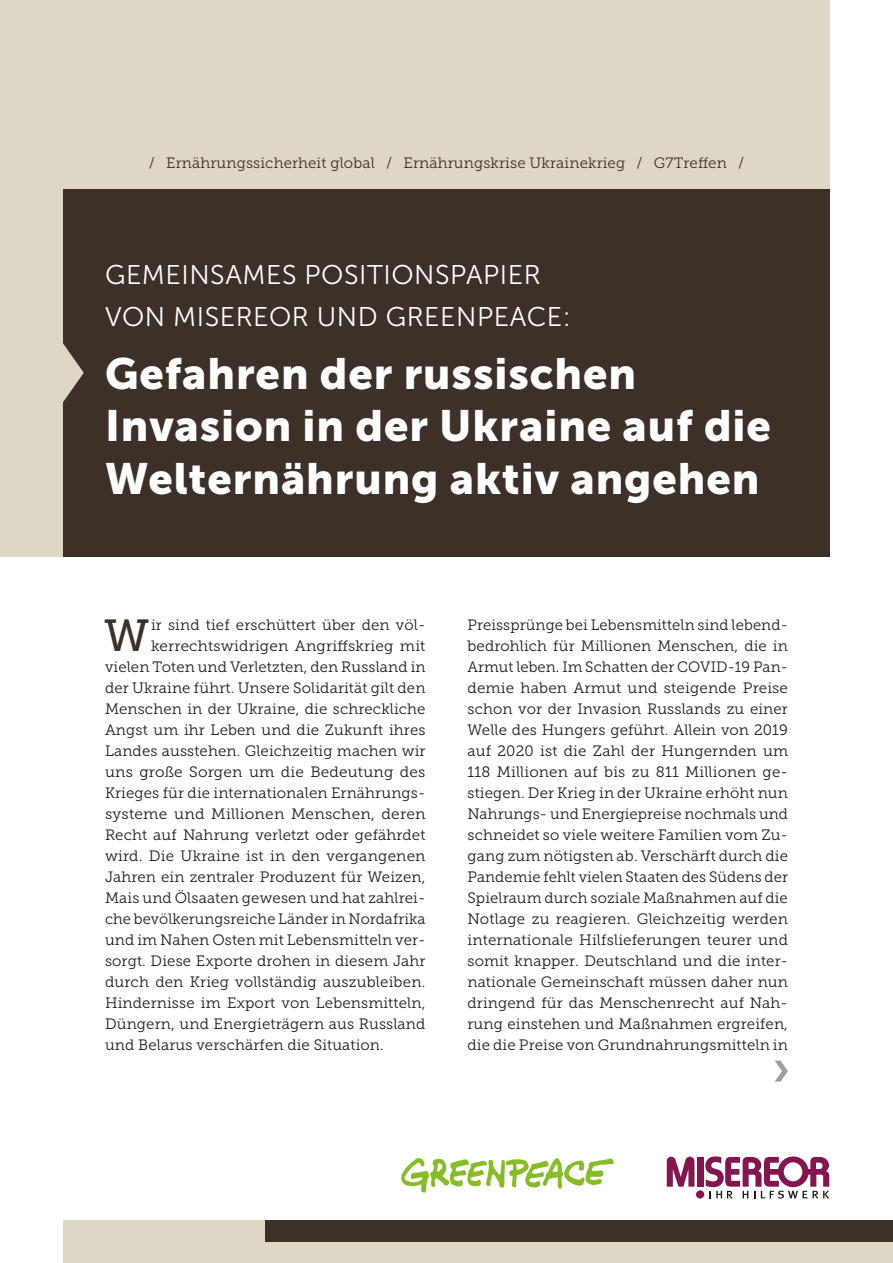
<style>
.page{position:relative;width:893px;height:1263px;background:#fff}
.page>*{position:absolute;margin:0;border:0;box-sizing:border-box;transform-origin:0 0}
.Fließtext{font:44.7px "Museo Slab 500";color:#3c3028}
.t1{font:43.5px/52.5px "Museo Sans 900";letter-spacing:.02em;color:#fff}
.t2{font:27px/42px "Museo Sans 300";letter-spacing:.02em;color:#fff}
.Fließtext-2{font:15px/21px "Museo Slab 300";letter-spacing:.01em;color:#1d1d1b;text-align:justify}
.Fließtext-3{font:15px "Museo Slab 300";letter-spacing:.01em;color:#3c3028}
</style>
<div class="page">
<div style="left:63px;top:1221px;width:830px;height:42px;background:#ded7c6"></div>
<div style="left:0;top:0;width:830px;height:557px;background:#ded7c6"></div>
<div style="left:265px;top:1221px;width:628px;height:21px;background:#3c3028"></div>
<div style="left:63px;top:189px;width:767px;height:368px;background:#3c3028"></div>
<svg style="left:775px;top:1061px;width:13px;height:21px"></svg>
<svg style="left:63px;top:343px;width:21px;height:59px"></svg>
<svg style="left:401px;top:1158px;width:213px;height:35px"></svg>
<div style="left:697px;top:1157px;width:6px;height:30px;background:#851550"></div>
<div style="left:696px;top:1190px;width:8px;height:8px;background:#851550;border-radius:50%"></div>
<svg style="left:705px;top:1156px;width:124px;height:42px"></svg>
<svg style="left:667px;top:1156px;width:27px;height:31px"></svg>
<p class="Fließtext-3" style="left:149px;top:155px;width:597px">/ Ernährungssicherheit global / Ernährungskrise Ukrainekrieg / G7Treffen /</p>
<p class="t2" style="left:105px;top:253px;width:467px">GEMEINSAMES POSITIONSPAPIER<br>VON MISEREOR UND GREENPEACE:</p>
<p class="t1" style="left:105px;top:347px;width:668px">Gefahren der russischen<br>Invasion in der Ukraine auf die<br>Welternährung aktiv angehen</p>
<p class="Fließtext" style="left:104px;top:611px;width:47px">W</p>
<p class="Fließtext-2" style="left:151px;top:614px;width:276px">ir sind tief erschüttert über den völ-</p>
<p class="Fließtext-2" style="left:151px;top:635px;width:276px">kerrechtswidrigen Angriffskrieg mit</p>
<p class="Fließtext-2" style="left:105px;top:656px;width:322px">vielen Toten und Verletzten, den Russland in</p>
<p class="Fließtext-2" style="left:105px;top:677px;width:322px">der Ukraine führt. Unsere Solidarität gilt den</p>
<p class="Fließtext-2" style="left:105px;top:698px;width:322px">Menschen in der Ukraine, die schreckliche</p>
<p class="Fließtext-2" style="left:105px;top:719px;width:322px">Angst um ihr Leben und die Zukunft ihres</p>
<p class="Fließtext-2" style="left:105px;top:740px;width:322px">Landes ausstehen. Gleichzeitig machen wir</p>
<p class="Fließtext-2" style="left:105px;top:761px;width:322px">uns große Sorgen um die Bedeutung des</p>
<p class="Fließtext-2" style="left:105px;top:782px;width:322px">Krieges für die internationalen Ernährungs-</p>
<p class="Fließtext-2" style="left:105px;top:803px;width:322px">systeme und Millionen Menschen, deren</p>
<p class="Fließtext-2" style="left:105px;top:824px;width:322px">Recht auf Nahrung verletzt oder gefährdet</p>
<p class="Fließtext-2" style="left:105px;top:845px;width:322px">wird. Die Ukraine ist in den vergangenen</p>
<p class="Fließtext-2" style="left:105px;top:866px;width:322px">Jahren ein zentraler Produzent für Weizen,</p>
<p class="Fließtext-2" style="left:105px;top:887px;width:322px">Mais und Ölsaaten gewesen und hat zahlrei-</p>
<p class="Fließtext-2" style="left:105px;top:908px;width:322px">che bevölkerungsreiche Länder in Nordafrika</p>
<p class="Fließtext-2" style="left:105px;top:929px;width:322px">und im Nahen Osten mit Lebensmitteln ver-</p>
<p class="Fließtext-2" style="left:105px;top:950px;width:322px">sorgt. Diese Exporte drohen in diesem Jahr</p>
<p class="Fließtext-2" style="left:105px;top:971px;width:322px">durch den Krieg vollständig auszubleiben.</p>
<p class="Fließtext-2" style="left:105px;top:992px;width:322px">Hindernisse im Export von Lebensmitteln,</p>
<p class="Fließtext-2" style="left:105px;top:1013px;width:322px">Düngern, und Energieträgern aus Russland</p>
<p class="Fließtext-2" style="left:105px;top:1034px;width:280px">und Belarus verschärfen die Situation.</p>
<p class="Fließtext-2" style="left:467px;top:614px;width:322px">Preissprünge bei Lebensmitteln sind lebend&shy;bedrohlich für Millionen Menschen, die in Armut leben. Im Schatten der COVID-19 Pan&shy;demie haben Armut und steigende Preise schon vor der Invasion Russlands zu einer Welle des Hungers geführt. Allein von 2019 auf 2020 ist die Zahl der Hungernden um 118 Millionen auf bis zu 811 Millionen ge&shy;stiegen. Der Krieg in der Ukraine erhöht nun Nahrungs- und Energiepreise nochmals und schneidet so viele weitere Familien vom Zu&shy;gang zum nötigsten ab. Verschärft durch die Pandemie fehlt vielen Staaten des Südens der Spielraum durch soziale Maßnahmen auf die Notlage zu reagieren. Gleichzeitig werden internationale Hilfslieferungen teurer und somit knapper. Deutschland und die inter&shy;nationale Gemeinschaft müssen daher nun dringend für das Menschenrecht auf Nah&shy;rung einstehen und Maßnahmen ergreifen, die die Preise von Grundnahrungsmitteln in</p>
</div>
